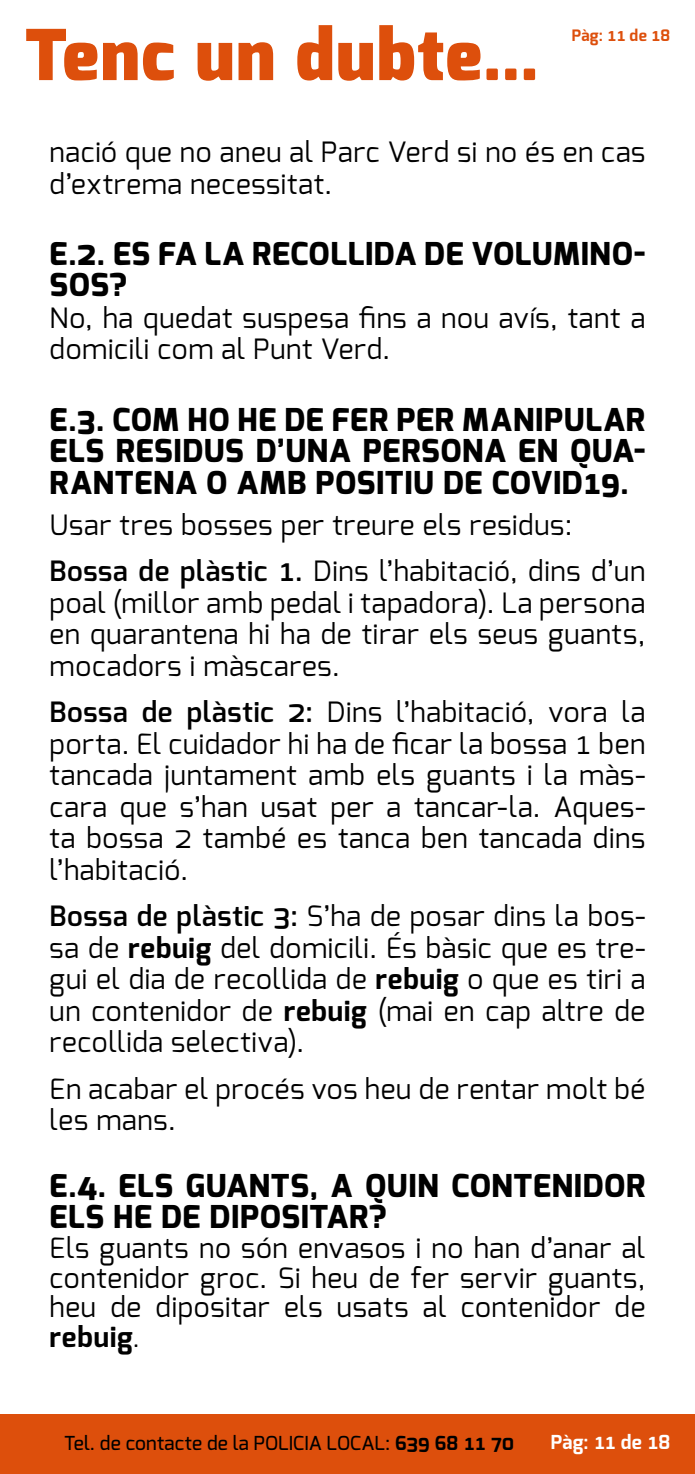
<style>
.page{position:relative;width:695px;height:1474px;background:#fff}
.page>*{position:absolute;margin:0;border:0;box-sizing:border-box;transform-origin:0 0}
.t1{font:900 70px "Exo";letter-spacing:.02em;color:#dd4f0c}
._30_pregunta{font:800 31.5px/31.5px "Exo";letter-spacing:.02em;color:#000}
._401_RESPOSTA_NOVA{font:28px/31.5px "Exo";letter-spacing:.025em;color:#000;text-align:justify}
._40_resposta{font:28px/31.5px "Exo";letter-spacing:.025em;color:#000}
.t2{font:500 19.25px "Exo";letter-spacing:.005em;color:#000}
.t3{font:700 19.25px "Exo";letter-spacing:.005em;color:#fff}
.t4{font:700 15.75px "Exo";letter-spacing:.01em;color:#dd4f0c}
.s1{font-weight:600}
.s2{font-weight:700}
.s3{font-size:24.5px}
</style>
<div class="page">
<div style="left:0;top:1414px;width:694px;height:59px;background:#dd4f0c"></div>
<h1 class="t1" style="left:25px;top:10px;width:515px">Tenc un dubte...</h1>
<p class="t4" style="left:571px;top:25px;width:100px">Pàg: 11 de 18</p>
<p class="_40_resposta" style="left:50px;top:136px;width:597px">nació que no aneu al Parc Verd si no és en cas d’extrema necessitat.</p>
<p class="_30_pregunta" style="left:50px;top:238px;width:597px">E.2. ES FA LA RECOLLIDA DE VOLUMINO-<br>SOS?</p>
<p class="_40_resposta" style="left:50px;top:302px;width:597px">No, ha quedat suspesa fins a nou avís, tant a domicili com al Punt Verd.</p>
<p class="_30_pregunta" style="left:50px;top:404px;width:597px;text-align:justify">E.3. COM HO HE DE FER PER MANIPULAR ELS RESIDUS D’UNA PERSONA EN QUA-RANTENA O AMB POSITIU DE COVID19.</p>
<p class="_401_RESPOSTA_NOVA" style="left:50px;top:509px;width:524px">Usar tres bosses per treure els residus:</p>
<p class="_401_RESPOSTA_NOVA" style="left:50px;top:555px;width:597px"><span class="s1">Bossa de plàstic 1.</span> Dins l’habitació, dins d’un poal (millor amb pedal i tapadora). La persona en quarantena hi ha de tirar els seus guants, mocadors i màscares.</p>
<p class="_401_RESPOSTA_NOVA" style="left:50px;top:696px;width:597px"><span class="s1">Bossa de plàstic 2:</span> Dins l’habitació, vora la porta. El cuidador hi ha de ficar la bossa 1 ben tancada juntament amb els guants i la màs&shy;cara que s’han usat per a tancar-la. Aques&shy;ta bossa 2 també es tanca ben tancada dins l’habitació.</p>
<p class="_401_RESPOSTA_NOVA" style="left:50px;top:900px;width:597px"><span class="s1">Bossa de plàstic 3:</span> S’ha de posar dins la bos&shy;sa de <span class="s2">rebuig</span> del domicili. És bàsic que es tre&shy;gui el dia de recollida de <span class="s2">rebuig</span> o que es tiri a un contenidor de <span class="s2">rebuig</span> (mai en cap altre de recollida selectiva).</p>
<p class="_401_RESPOSTA_NOVA" style="left:50px;top:1072px;width:597px">En acabar el procés vos heu de rentar molt bé les mans.</p>
<p class="_30_pregunta" style="left:50px;top:1169px;width:597px">E.4. ELS GUANTS, A QUIN CONTENIDOR<br>ELS HE DE DIPOSITAR?</p>
<p class="_401_RESPOSTA_NOVA" style="left:50px;top:1232px;width:597px;line-height:29.8px">Els guants no són envasos i no han d’anar al contenidor groc. Si heu de fer servir guants, heu de dipositar els usats al contenidor de <span class="s2">rebuig</span><span class="s3">.</span></p>
<p class="t2" style="left:64px;top:1430px;width:451px">Tel. de contacte de la POLICIA LOCAL: <span class="s2">639 68 11 70</span></p>
<p class="t3" style="left:550px;top:1429px;width:121px">Pàg: 11 de 18</p>
</div>
